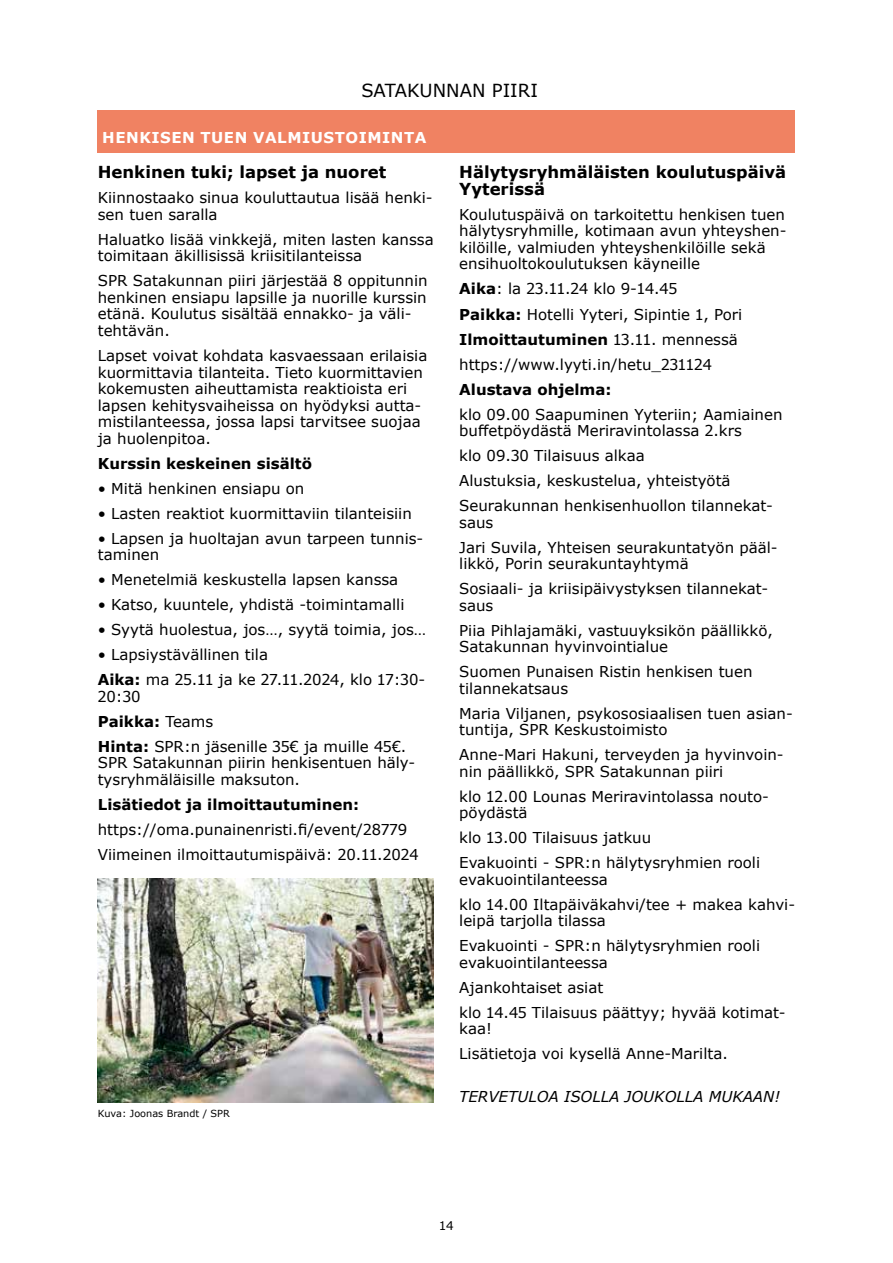
<style>
.page{position:relative;width:893px;height:1263px;background:#fff}
.page>*{position:absolute;margin:0;border:0;box-sizing:border-box;transform-origin:0 0}
.t1{font:18px "Verdana";color:#000}
.t2{font:700 16.5px/16.5px "Verdana";color:#000}
.t3{font:15px/25px "Verdana";color:#000}
.t4{font:700 15px "Verdana";color:#000}
.t5{font:italic 15px "Verdana";color:#000}
.t6{font:700 15px "Verdana";letter-spacing:.035em;color:#fff}
.t7{font:12px "Verdana";color:#000}
.t8{font:9.75px "Verdana";color:#000}
.s1{font-weight:700}
</style>
<div class="page">
<div style="left:98px;top:111px;width:697px;height:42px;background:#f08262"></div>
<img style="left:98px;top:878px;width:336px;height:224px">
<p class="t1" style="left:361px;top:78px;width:178px">SATAKUNNAN PIIRI</p>
<p class="t6" style="left:102px;top:127px;width:326px">HENKISEN TUEN VALMIUSTOIMINTA</p>
<p class="t2" style="left:98px;top:164px;width:290px">Henkinen tuki; lapset ja nuoret</p>
<p class="t3" style="left:98px;top:190px;width:336px;line-height:16.5px">Kiinnostaako sinua kouluttautua lisää henki&shy;sen tuen saralla</p>
<p class="t3" style="left:98px;top:231px;width:337px;line-height:16.5px">Haluatko lisää vinkkejä, miten lasten kanssa toimitaan äkillisissä kriisitilanteissa</p>
<p class="t3" style="left:98px;top:273px;width:331px;line-height:16.5px">SPR Satakunnan piiri järjestää 8 oppitunnin henkinen ensiapu lapsille ja nuorille kurssin etänä. Koulutus sisältää ennakko- ja väli&shy;tehtävän.</p>
<p class="t3" style="left:98px;top:347px;width:331px;line-height:16.5px">Lapset voivat kohdata kasvaessaan erilaisia kuormittavia tilanteita. Tieto kuormittavien kokemusten aiheuttamista reaktioista eri lapsen kehitysvaiheissa on hyödyksi autta&shy;mistilanteessa, jossa lapsi tarvitsee suojaa ja huolenpitoa.</p>
<p class="t4" style="left:98px;top:452px;width:216px">Kurssin keskeinen sisältö</p>
<p class="t3" style="left:98px;top:475px;width:208px">• Mitä henkinen ensiapu on</p>
<p class="t3" style="left:98px;top:500px;width:316px">• Lasten reaktiot kuormittaviin tilanteisiin</p>
<p class="t3" style="left:98px;top:530px;width:327px;line-height:16.5px">• Lapsen ja huoltajan avun tarpeen tunnis&shy;taminen</p>
<p class="t3" style="left:98px;top:567px;width:302px">• Menetelmiä keskustella lapsen kanssa</p>
<p class="t3" style="left:98px;top:592px;width:308px">• Katso, kuuntele, yhdistä -toimintamalli</p>
<p class="t3" style="left:98px;top:617px;width:330px">• Syytä huolestua, jos…, syytä toimia, jos…</p>
<p class="t3" style="left:98px;top:642px;width:329px">• Lapsiystävällinen tila<br><span class="s1">Aika:</span> ma 25.11 ja ke 27.11.2024, klo 17:30-</p>
<p class="t3" style="left:98px;top:683px;width:310px">20:30<br><span class="s1">Paikka:</span> Teams<br><span class="s1">Hinta:</span> SPR:n jäsenille 35€ ja muille 45€.</p>
<p class="t3" style="left:98px;top:754px;width:319px;line-height:16.5px">SPR Satakunnan piirin henkisentuen häly&shy;tysryhmäläisille maksuton.</p>
<p class="t4" style="left:98px;top:793px;width:263px">Lisätiedot ja ilmoittautuminen:</p>
<p class="t3" style="left:98px;top:816px;width:322px">https://oma.punainenristi.fi/event/28779<br>Viimeinen ilmoittautumispäivä: 20.11.2024</p>
<p class="t8" style="left:98px;top:1107px;width:134px">Kuva: Joonas Brandt / SPR</p>
<p class="t2" style="left:459px;top:164px;width:328px">Hälytysryhmäläisten koulutuspäivä<br>Yyterissä</p>
<p class="t3" style="left:459px;top:206px;width:329px;line-height:16.5px">Koulutuspäivä on tarkoitettu henkisen tuen hälytysryhmille, kotimaan avun yhteyshen&shy;kilöille, valmiuden yhteyshenkilöille sekä ensihuoltokoulutuksen käyneille</p>
<p class="t3" style="left:459px;top:276px;width:285px"><span class="s1">Aika</span>: la 23.11.24 klo 9-14.45<br><span class="s1">Paikka:</span> Hotelli Yyteri, Sipintie 1, Pori <span class="s1">Ilmoittautuminen</span> 13.11. mennessä https://www.lyyti.in/hetu_231124</p>
<p class="t4" style="left:459px;top:378px;width:154px">Alustava ohjelma:</p>
<p class="t3" style="left:459px;top:406px;width:325px;line-height:16.5px">klo 09.00 Saapuminen Yyteriin; Aamiainen buffetpöydästä Meriravintolassa 2.krs</p>
<p class="t3" style="left:459px;top:443px;width:315px">klo 09.30 Tilaisuus alkaa<br>Alustuksia, keskustelua, yhteistyötä<br>Seurakunnan henkisenhuollon tilannekat-</p>
<p class="t3" style="left:459px;top:509px;width:320px">saus<br>Jari Suvila, Yhteisen seurakuntatyön pääl-</p>
<p class="t3" style="left:459px;top:551px;width:311px">likkö, Porin seurakuntayhtymä<br>Sosiaali- ja kriisipäivystyksen tilannekat-</p>
<p class="t3" style="left:459px;top:592px;width:315px">saus<br>Piia Pihlajamäki, vastuuyksikön päällikkö,</p>
<p class="t3" style="left:459px;top:634px;width:295px">Satakunnan hyvinvointialue<br>Suomen Punaisen Ristin henkisen tuen</p>
<p class="t3" style="left:459px;top:675px;width:335px">tilannekatsaus<br>Maria Viljanen, psykososiaalisen tuen asian-</p>
<p class="t3" style="left:459px;top:717px;width:326px">tuntija, SPR Keskustoimisto<br>Anne-Mari Hakuni, terveyden ja hyvinvoin-</p>
<p class="t3" style="left:459px;top:758px;width:311px">nin päällikkö, SPR Satakunnan piiri<br>klo 12.00 Lounas Meriravintolassa nouto-</p>
<p class="t3" style="left:459px;top:800px;width:302px">pöydästä<br>klo 13.00 Tilaisuus jatkuu<br>Evakuointi - SPR:n hälytysryhmien rooli</p>
<p class="t3" style="left:459px;top:866px;width:337px">evakuointilanteessa<br>klo 14.00 Iltapäiväkahvi/tee + makea kahvi-</p>
<p class="t3" style="left:459px;top:908px;width:302px">leipä tarjolla tilassa<br>Evakuointi - SPR:n hälytysryhmien rooli</p>
<p class="t3" style="left:459px;top:949px;width:328px">evakuointilanteessa<br>Ajankohtaiset asiat<br>klo 14.45 Tilaisuus päättyy; hyvää kotimat-</p>
<p class="t3" style="left:459px;top:1016px;width:270px">kaa!<br>Lisätietoja voi kysellä Anne-Marilta.</p>
<p class="t5" style="left:459px;top:1086px;width:323px">TERVETULOA ISOLLA JOUKOLLA MUKAAN!</p>
<p class="t7" style="left:439px;top:1217px;width:17px">14</p>
</div>
